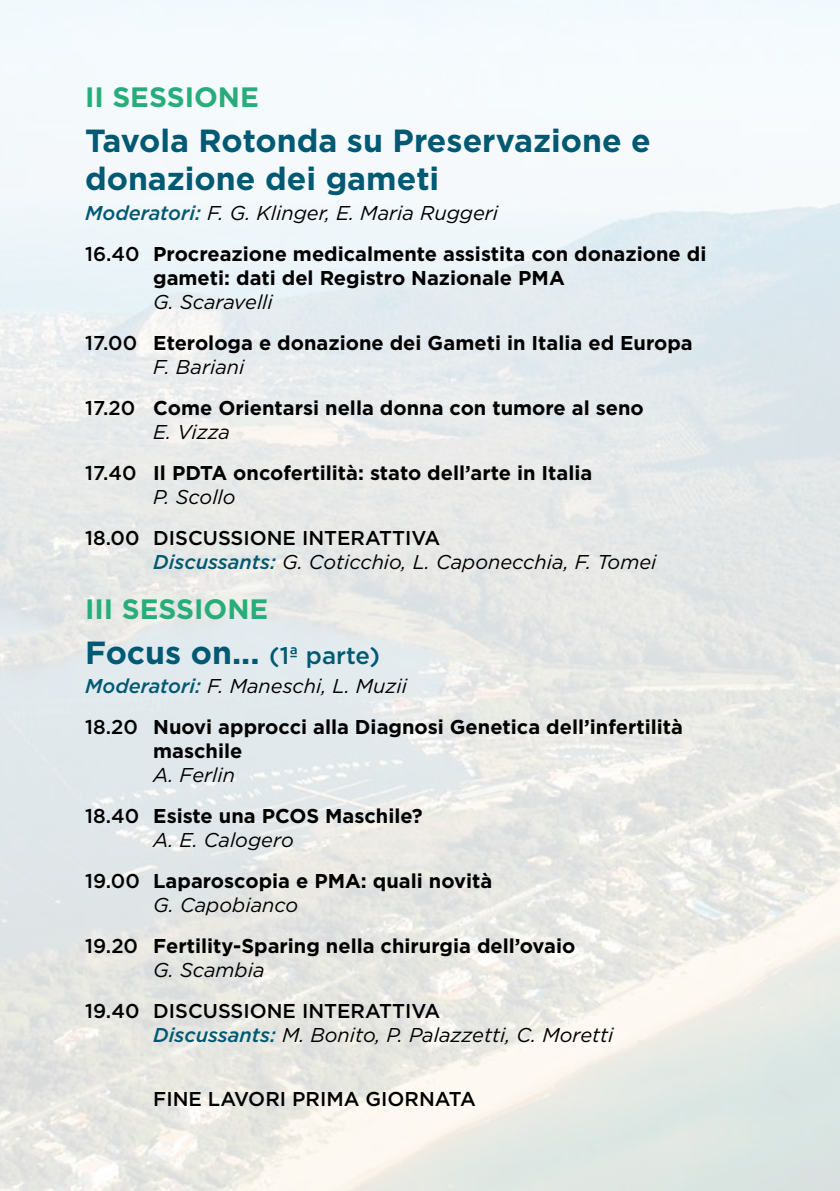
<style>
.page{position:relative;width:840px;height:1191px;background:#fff}
.page>*{position:absolute;margin:0;border:0;box-sizing:border-box;transform-origin:0 0}
.t1{font:700 32px/38.4px "Gotham";color:#005972}
.t2{font:700 28px "Gotham";color:#27ad7a}
.t3{font:700 20px/41px "Gotham";color:#000}
.t4{font:italic 20px/24px "Gotham";color:#000}
.t5{font:500 20px "Gotham";color:#000}
.s1{font-weight:500;font-style:italic;color:#005972}
.s2{font-weight:400;font-style:italic}
.s3{font-weight:500}
.s4{font-weight:500;font-style:normal}
.s5{font-weight:500;color:#005972}
.s6{font-weight:500;font-size:24px}
</style>
<div class="page">
<h2 class="t2" style="left:85px;top:79px;width:175px">II SESSIONE</h2>
<h1 class="t1" style="left:85px;top:121px;width:567px">Tavola Rotonda su Preservazione e donazione dei gameti</h1>
<p class="t3" style="left:85px;top:192px;width:622px"><span class="s1">Moderatori:</span> <span class="s2">F. G. Klinger, E. Maria Ruggeri<br></span><span class="s3">16.40</span> Procreazione medicalmente assistita con donazione di</p>
<p class="t3" style="left:153px;top:257px;width:413px">gameti: dati del Registro Nazionale PMA</p>
<p class="t3" style="left:85px;top:281px;width:609px;text-indent:68px"><span class="s2">G. Scaravelli<br></span><span class="s3">17.00</span> Eterologa e donazione dei Gameti in Italia ed Europa</p>
<p class="t3" style="left:85px;top:346px;width:560px;text-indent:68px"><span class="s2">F. Bariani<br></span><span class="s3">17.20</span> Come Orientarsi nella donna con tumore al seno</p>
<p class="t3" style="left:85px;top:411px;width:508px;text-indent:68px"><span class="s2">E. Vizza<br></span><span class="s3">17.40</span> Il PDTA oncofertilità: stato dell’arte in Italia</p>
<p class="t4" style="left:153px;top:484px;width:84px">P. Scollo</p>
<p class="t4" style="left:153px;top:525px;width:504px;text-indent:-68px"><span class="s4">18.00 DISCUSSIONE INTERATTIVA<br></span><span class="s5">Discussants:</span> G. Coticchio, L. Caponecchia, F. Tomei</p>
<h2 class="t2" style="left:85px;top:591px;width:184px">III SESSIONE</h2>
<h1 class="t1" style="left:85px;top:633px;width:296px">Focus on... <span class="s6">(1ª parte)</span></h1>
<p class="t3" style="left:85px;top:665px;width:599px"><span class="s1">Moderatori:</span> <span class="s2">F. Maneschi, L. Muzii<br></span><span class="s3">18.20</span> Nuovi approcci alla Diagnosi Genetica dell’infertilità</p>
<p class="t3" style="left:153px;top:730px;width:91px">maschile</p>
<p class="t3" style="left:85px;top:754px;width:339px;text-indent:68px"><span class="s2">A. Ferlin<br></span><span class="s3">18.40</span> Esiste una PCOS Maschile?</p>
<p class="t3" style="left:85px;top:819px;width:408px;text-indent:68px"><span class="s2">A. E. Calogero<br></span><span class="s3">19.00</span> Laparoscopia e PMA: quali novità</p>
<p class="t3" style="left:85px;top:884px;width:491px;text-indent:68px"><span class="s2">G. Capobianco<br></span><span class="s3">19.20</span> Fertility-Sparing nella chirurgia dell’ovaio</p>
<p class="t4" style="left:153px;top:957px;width:113px">G. Scambia</p>
<p class="t4" style="left:153px;top:998px;width:461px;text-indent:-68px"><span class="s4">19.40 DISCUSSIONE INTERATTIVA<br></span><span class="s5">Discussants:</span> M. Bonito, P. Palazzetti, C. Moretti</p>
<p class="t5" style="left:153px;top:1085px;width:324px">FINE LAVORI PRIMA GIORNATA</p>
</div>
